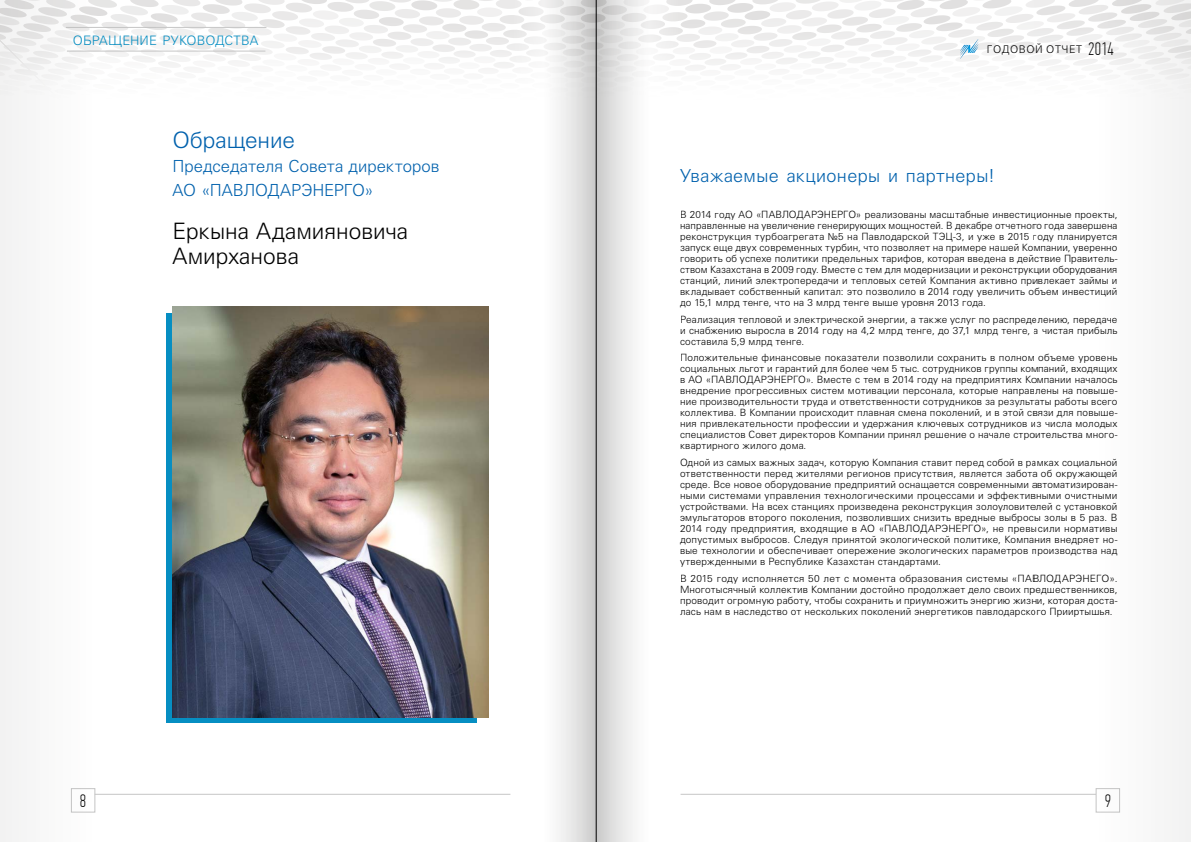
<style>
.page{position:relative;width:1191px;height:842px;background:#fff}
.page>*{position:absolute;margin:0;border:0;box-sizing:border-box;transform-origin:0 0}
.t1{font:300 22.6px/25px "Univers LTCYR";color:#000}
.t2{font:300 22.6px "Univers LTCYR";color:#0061ad}
.t3{font:300 18px "Univers LTCYR";letter-spacing:.025em;color:#0061ad}
.t4{font:100 18px "PF Din Text Comp Pro";color:#000}
.t5{font:300 16.7px/23.8px "Univers LTCYR";color:#0061ad}
.t6{font:300 13px "Univers LTCYR";color:#068ec2}
.t7{font:300 10.6px "Univers LTCYR";letter-spacing:.05em;color:#000}
.t8{font:300 10px/11px "Univers LTCYR";letter-spacing:.015em;color:#000;text-align:justify}
.s1{font-family:"PF Din Text Comp Pro";font-weight:100;font-size:18px}
</style>
<div class="page">
<hr style="left:680px;top:794px;width:416px;height:1px;background:#c6c6c6">
<hr style="left:95px;top:794px;width:415px;height:1px;background:#c6c6c6">
<svg style="left:960px;top:39px;width:18px;height:20px"></svg>
<hr style="left:66px;top:27px;width:200px;height:1px;background:#c6c6c6">
<hr style="left:67px;top:51px;width:198px;height:1px;background:#c6c6c6">
<div style="left:167px;top:313px;width:310px;height:410px;background:#068ec2"></div>
<img style="left:172px;top:306px;width:316px;height:411px">
<div style="left:1034px;top:0;width:157px;height:842px;background:#fcfcfc"></div>
<div style="left:0;top:0;width:155px;height:842px;background:#fcfcfc"></div>
<div style="left:596px;top:0;width:84px;height:842px;background:linear-gradient(to right,#d6d6d6,#fff)"></div>
<div style="left:510px;top:0;width:85px;height:842px;background:linear-gradient(to right,#fff,#d8d8d8)"></div>
<hr style="left:596px;top:0;width:1px;height:842px;background:#000">
<h3 class="t6" style="left:73px;top:33px;width:187px">ОБРАЩЕНИЕ РУКОВОДСТВА</h3>
<h1 class="t2" style="left:173px;top:127px;width:124px">Обращение</h1>
<h3 class="t5" style="left:173px;top:154px;width:268px">Председателя Совета директоров<br>АО «ПАВЛОДАРЭНЕРГО»</h3>
<h1 class="t1" style="left:173px;top:218px;width:237px">Еркына Адамияновича<br>Амирханова</h1>
<p class="t7" style="left:986px;top:43px;width:128px">ГОДОВОЙ ОТЧЕТ <span class="s1">2014</span></p>
<h2 class="t3" style="left:680px;top:165px;width:317px">Уважаемые акционеры и партнеры!</h2>
<p class="t8" style="left:680px;top:209px;width:439px">В 2014 году АО «ПАВЛОДАРЭНЕРГО» реализованы масштабные инвестиционные проекты, направленные на увеличение генерирующих мощностей. В декабре отчетного года завершена реконструкция турбоагрегата №5 на Павлодарской ТЭЦ-3, и уже в 2015 году планируется запуск еще двух современных турбин, что позволяет на примере нашей Компании, уверенно говорить об успехе политики предельных тарифов, которая введена в действие Правитель&shy;ством Казахстана в 2009 году. Вместе с тем для модернизации и реконструкции оборудования станций, линий электропередачи и тепловых сетей Компания активно привлекает займы и вкладывает собственный капитал: это позволило в 2014 году увеличить объем инвестиций до 15,1 млрд тенге, что на 3 млрд тенге выше уровня 2013 года.</p>
<p class="t8" style="left:680px;top:313px;width:439px">Реализация тепловой и электрической энергии, а также услуг по распределению, передаче и снабжению выросла в 2014 году на 4,2 млрд тенге, до 37,1 млрд тенге, а чистая прибыль составила 5,9 млрд тенге.</p>
<p class="t8" style="left:680px;top:352px;width:439px">Положительные финансовые показатели позволили сохранить в полном объеме уровень социальных льгот и гарантий для более чем 5 тыс. сотрудников группы компаний, входящих в АО «ПАВЛОДАРЭНЕРГО». Вместе с тем в 2014 году на предприятиях Компании началось внедрение прогрессивных систем мотивации персонала, которые направлены на повыше&shy;ние производительности труда и ответственности сотрудников за результаты работы всего коллектива. В Компании происходит плавная смена поколений, и в этой связи для повыше&shy;ния привлекательности профессии и удержания ключевых сотрудников из числа молодых специалистов Совет директоров Компании принял решение о начале строительства много&shy;квартирного жилого дома.</p>
<p class="t8" style="left:680px;top:457px;width:439px">Одной из самых важных задач, которую Компания ставит перед собой в рамках социальной ответственности перед жителями регионов присутствия, является забота об окружающей среде. Все новое оборудование предприятий оснащается современными автоматизирован&shy;ными системами управления технологическими процессами и эффективными очистными устройствами. На всех станциях произведена реконструкция золоуловителей с установкой эмульгаторов второго поколения, позволивших снизить вредные выбросы золы в 5 раз. В 2014 году предприятия, входящие в АО «ПАВЛОДАРЭНЕРГО», не превысили нормативы допустимых выбросов. Следуя принятой экологической политике, Компания внедряет но&shy;вые технологии и обеспечивает опережение экологических параметров производства над утвержденными в Республике Казахстан стандартами.</p>
<p class="t8" style="left:680px;top:572px;width:439px">В 2015 году исполняется 50 лет с момента образования системы «ПАВЛОДАРЭНЕГО».<br>Многотысячный коллектив Компании достойно продолжает дело своих предшественников, проводит огромную работу, чтобы сохранить и приумножить энергию жизни, которая доста&shy;лась нам в наследство от нескольких поколений энергетиков павлодарского Прииртышья.</p>
<h2 class="t4" style="left:80px;top:790px;width:8px">8</h2>
<h2 class="t4" style="left:1104px;top:790px;width:8px">9</h2>
</div>
